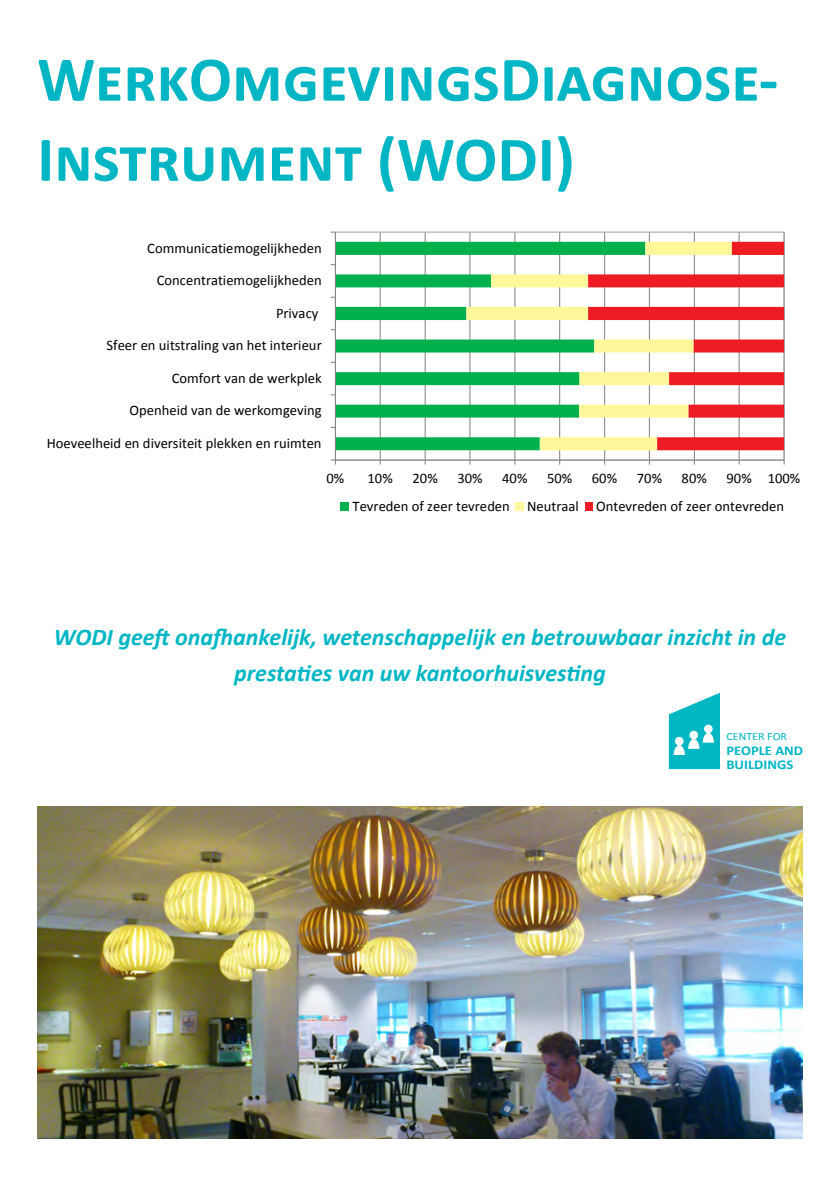
<style>
.page{position:relative;width:840px;height:1191px;background:#fff}
.page>*{position:absolute;margin:0;border:0;box-sizing:border-box;transform-origin:0 0}
.Titel_Rapport{font:700 64px/80px "Calibri";color:#00b6c4}
.Quote_acherkant{font:italic 700 24px/36px "Calibri";color:#00b6c4;text-align:center}
.t1{font:14.6px "Calibri";color:#000}
.t2{font:700 13.4px/14px "Calibri";color:#00b6c4;scale:1.09 1}
.t3{font:11px "Calibri";color:#00b6c4;scale:1.09 1}
</style>
<div class="page">
<img style="left:37px;top:806px;width:765px;height:332px">
<svg style="left:668px;top:693px;width:51px;height:76px"></svg>
<hr style="left:379px;top:232px;width:1px;height:228px;background:#868686">
<hr style="left:424px;top:232px;width:1px;height:228px;background:#868686">
<hr style="left:469px;top:232px;width:1px;height:228px;background:#868686">
<hr style="left:514px;top:232px;width:1px;height:228px;background:#868686">
<hr style="left:559px;top:232px;width:1px;height:228px;background:#868686">
<hr style="left:603px;top:232px;width:1px;height:228px;background:#868686">
<hr style="left:648px;top:232px;width:1px;height:228px;background:#868686">
<hr style="left:693px;top:232px;width:1px;height:228px;background:#868686">
<hr style="left:738px;top:232px;width:1px;height:228px;background:#868686">
<svg style="left:336px;top:242px;width:130px;height:208px"></svg>
<svg style="left:466px;top:242px;width:121px;height:208px"></svg>
<svg style="left:587px;top:242px;width:196px;height:208px"></svg>
<hr style="left:335px;top:459px;width:448px;height:1px;background:#868686">
<hr style="left:335px;top:232px;width:1px;height:228px;background:#868686">
<svg style="left:330px;top:459px;width:6px;height:5px"></svg>
<div style="left:340px;top:503px;width:9px;height:8px;background:#00b04c"></div>
<div style="left:515px;top:503px;width:8px;height:8px;background:#fff799"></div>
<div style="left:584px;top:503px;width:8px;height:8px;background:#ed1c24"></div>
<p class="Titel_Rapport" style="left:37px;top:39px;width:742px">WerkOmgevingsDiagnose-<br>Instrument (WODI)</p>
<p class="t1" style="left:147px;top:238px;width:176px">Communicatiemogelijkheden</p>
<p class="t1" style="left:157px;top:271px;width:166px">Concentratiemogelijkheden</p>
<p class="t1" style="left:276px;top:303px;width:44px">Privacy</p>
<p class="t1" style="left:106px;top:336px;width:217px">Sfeer en uitstraling van het interieur</p>
<p class="t1" style="left:171px;top:369px;width:151px">Comfort van de werkplek</p>
<p class="t1" style="left:129px;top:401px;width:193px">Openheid van de werkomgeving</p>
<p class="t1" style="left:47px;top:434px;width:276px">Hoeveelheid en diversiteit plekken en ruimten</p>
<p class="t1" style="left:326px;top:469px;width:19px">0%</p>
<p class="t1" style="left:367px;top:469px;width:27px">10%</p>
<p class="t1" style="left:412px;top:469px;width:27px">20%</p>
<p class="t1" style="left:457px;top:469px;width:27px">30%</p>
<p class="t1" style="left:502px;top:469px;width:27px">40%</p>
<p class="t1" style="left:546px;top:469px;width:27px">50%</p>
<p class="t1" style="left:591px;top:469px;width:27px">60%</p>
<p class="t1" style="left:636px;top:469px;width:27px">70%</p>
<p class="t1" style="left:681px;top:469px;width:27px">80%</p>
<p class="t1" style="left:726px;top:469px;width:75px">90% 100%</p>
<p class="t1" style="left:352px;top:497px;width:433px">Tevreden of zeer tevreden Neutraal Ontevreden of zeer ontevreden</p>
<p class="Quote_acherkant" style="left:54px;top:619px;width:733px">WODI geeft onafhankelijk, wetenschappelijk en betrouwbaar inzicht in de prestaties van uw kantoorhuisvesting</p>
<p class="t3" style="left:726px;top:729px;width:57px">CENTER FOR</p>
<p class="t2" style="left:726px;top:743px;width:72px">PEOPLE AND<br>BUILDINGS</p>
</div>
